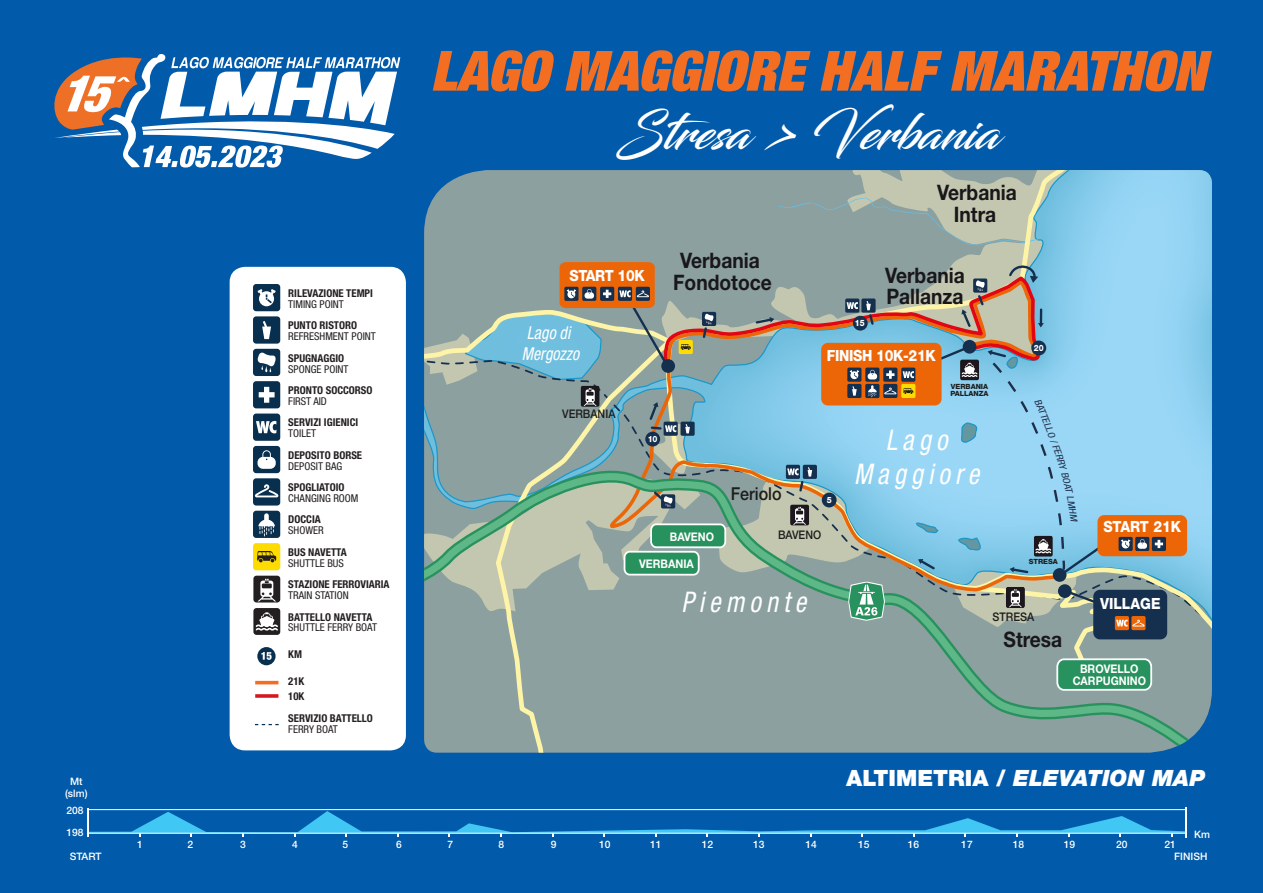
<style>
.page{position:relative;width:1263px;height:893px;background:#015aaa}
.page>*{position:absolute;margin:0;border:0;box-sizing:border-box;transform-origin:0 0}
.t1{font:italic 900 condensed 55.5px "Helvetica Neue LT Std";color:#f36e21}
.t2{font:49.5px "Blacksword";color:#fff}
.t3{font:italic condensed 28.5px/34.2px "Helvetica Neue LT Std";letter-spacing:.2em;color:#fff;text-align:center;scale:.9 1}
.t4{font:italic 900 22.5px "Helvetica Neue LT Std";color:#fff}
.t5{font:700 21.3px/21.3px "Helvetica Neue LT Std";color:#1a171b;text-align:center;scale:.9 1}
.t6{font:italic condensed 17.85px/21.3px "Helvetica Neue LT Std";color:#fff;scale:.9 1}
.t7{font:500 17.85px "Helvetica Neue LT Std";color:#1d1d1b;scale:.9 1}
.t8{font:800 15.45px "Helvetica Neue LT Std";letter-spacing:-.02em;color:#fff;scale:.9 1}
.t9{font:800 15.45px "Helvetica Neue LT Std";color:#fff;scale:.9 1}
.t10{font:700 11.85px/11.9px "Helvetica Neue LT Std";color:#fff;text-align:center;scale:.9 1}
.t11{font:500 11.85px "Helvetica Neue LT Std";color:#1d1d1b;scale:.9 1}
.t12{font:700 condensed 10.8px "Helvetica Neue LT Std";color:#231f20}
.t13{font:condensed 10.8px "Helvetica Neue LT Std";color:#231f20}
.t14{font:500 10.2px "Helvetica Neue LT Std";color:#fff}
.t15{font:italic condensed 9.6px "Helvetica Neue LT Std";color:#1f2e4a;scale:1.12 1}
.t16{font:800 8.7px "Helvetica Neue LT Std";color:#fff;scale:.9 1}
.t17{font:800 7.05px/7.1px "Helvetica Neue LT Std";color:#1d1d1b}
.s1{font-style:normal}
</style>
<div class="page">
<svg style="left:424px;top:170px;width:788px;height:187px;background:#8ab1bf"></svg>
<svg style="left:661px;top:170px;width:454px;height:91px;background:#98b0af"></svg>
<svg style="left:424px;top:457px;width:788px;height:296px;background:#87a4a6"></svg>
<div style="left:1097px;top:515px;width:90px;height:41px;background:#ec6608;border-radius:7px"></div>
<div style="left:1093px;top:590px;width:74px;height:49px;background:#152f4e;border-radius:7px"></div>
<div style="left:1152px;top:537px;width:14px;height:14px;background:#152f4e;border-radius:2px"></div>
<svg style="left:54px;top:54px;width:346px;height:114px"></svg>
<div style="left:230px;top:267px;width:176px;height:483px;background:#fff;border-radius:15px"></div>
<div style="left:253px;top:316px;width:27px;height:28px;background:#092f4f;border-radius:3px"></div>
<svg style="left:262px;top:321px;width:9px;height:18px"></svg>
<div style="left:253px;top:349px;width:27px;height:27px;background:#092f4f;border-radius:3px"></div>
<svg style="left:257px;top:352px;width:19px;height:20px"></svg>
<div style="left:253px;top:381px;width:27px;height:27px;background:#092f4f;border-radius:3px"></div>
<svg style="left:259px;top:387px;width:16px;height:16px"></svg>
<div style="left:253px;top:414px;width:27px;height:27px;background:#092f4f;border-radius:3px"></div>
<svg style="left:256px;top:421px;width:20px;height:12px"></svg>
<div style="left:253px;top:284px;width:27px;height:27px;background:#092f4f;border-radius:3px"></div>
<svg style="left:257px;top:289px;width:19px;height:17px"></svg>
<div style="left:253px;top:478px;width:27px;height:28px;background:#092f4f;border-radius:3px"></div>
<svg style="left:255px;top:484px;width:23px;height:13px"></svg>
<div style="left:253px;top:446px;width:27px;height:27px;background:#092f4f;border-radius:3px"></div>
<svg style="left:257px;top:450px;width:19px;height:19px"></svg>
<div style="left:253px;top:511px;width:27px;height:27px;background:#092f4f;border-radius:3px"></div>
<svg style="left:258px;top:513px;width:17px;height:23px"></svg>
<div style="left:253px;top:576px;width:27px;height:26px;background:#231f20;border-radius:3px"></div>
<svg style="left:258px;top:579px;width:18px;height:22px"></svg>
<svg style="left:255px;top:724px;width:24px;height:1px"></svg>
<div style="left:253px;top:608px;width:27px;height:27px;background:#231f20;border-radius:3px"></div>
<svg style="left:256px;top:612px;width:22px;height:19px"></svg>
<hr style="left:255px;top:681px;width:23px;height:3px;background:#f36e21">
<svg style="left:255px;top:694px;width:23px;height:4px"></svg>
<div style="left:257px;top:647px;width:19px;height:18px;background:#092f4f;border-radius:50%"></div>
<div style="left:253px;top:543px;width:27px;height:27px;background:#ffdc01;border-radius:3px"></div>
<svg style="left:257px;top:551px;width:19px;height:11px"></svg>
<svg style="left:261px;top:652px;width:11px;height:8px"></svg>
<svg style="left:89px;top:811px;width:1096px;height:26px"></svg>
<hr style="left:88px;top:809px;width:1098px;height:1px;background:#fff">
<hr style="left:88px;top:833px;width:1098px;height:1px;background:#fff">
<hr style="left:1185px;top:807px;width:1px;height:31px;background:#fff">
<hr style="left:87px;top:808px;width:2px;height:29px;background:#fff">
<svg style="left:424px;top:261px;width:739px;height:430px;background:#90acac"></svg>
<p class="t14" style="left:70px;top:775px;width:14px">Mt</p>
<p class="t14" style="left:65px;top:787px;width:24px">(slm)</p>
<p class="t14" style="left:66px;top:826px;width:19px">198</p>
<p class="t14" style="left:66px;top:804px;width:19px">208</p>
<p class="t14" style="left:70px;top:850px;width:33px">START</p>
<p class="t1" style="left:431px;top:35px;width:777px">LAGO MAGGIORE HALF MARATHON</p>
<p class="t2" style="left:617px;top:103px;width:385px">Stresa &gt; Verbania</p>
<p class="t12" style="left:288px;top:287px;width:86px">RILEVAZIONE TEMPI</p>
<p class="t13" style="left:288px;top:298px;width:57px">TIMING POINT</p>
<p class="t12" style="left:288px;top:319px;width:70px">PUNTO RISTORO</p>
<p class="t13" style="left:288px;top:330px;width:89px">REFRESHMENT POINT</p>
<p class="t12" style="left:288px;top:351px;width:57px">SPUGNAGGIO</p>
<p class="t13" style="left:288px;top:362px;width:62px">SPONGE POINT</p>
<p class="t12" style="left:288px;top:384px;width:86px">PRONTO SOCCORSO</p>
<p class="t13" style="left:288px;top:395px;width:40px">FIRST AID</p>
<p class="t12" style="left:288px;top:416px;width:71px">SERVIZI IGIENICI</p>
<p class="t13" style="left:288px;top:427px;width:29px">TOILET</p>
<p class="t12" style="left:288px;top:448px;width:75px">DEPOSITO BORSE</p>
<p class="t13" style="left:288px;top:459px;width:56px">DEPOSIT BAG</p>
<p class="t12" style="left:288px;top:481px;width:58px">SPOGLIATOIO</p>
<p class="t13" style="left:288px;top:492px;width:72px">CHANGING ROOM</p>
<p class="t12" style="left:288px;top:513px;width:34px">DOCCIA</p>
<p class="t13" style="left:288px;top:524px;width:37px">SHOWER</p>
<p class="t12" style="left:288px;top:545px;width:60px">BUS NAVETTA</p>
<p class="t13" style="left:288px;top:556px;width:57px">SHUTTLE BUS</p>
<p class="t12" style="left:288px;top:578px;width:103px">STAZIONE FERROVIARIA</p>
<p class="t13" style="left:288px;top:589px;width:62px">TRAIN STATION</p>
<p class="t12" style="left:288px;top:610px;width:86px">BATTELLO NAVETTA</p>
<p class="t13" style="left:288px;top:621px;width:90px">SHUTTLE FERRY BOAT</p>
<p class="t12" style="left:288px;top:648px;width:15px">KM</p>
<p class="t12" style="left:288px;top:675px;width:18px">21K</p>
<p class="t12" style="left:288px;top:690px;width:18px">10K</p>
<p class="t12" style="left:288px;top:711px;width:86px">SERVIZIO BATTELLO</p>
<p class="t13" style="left:288px;top:722px;width:51px">FERRY BOAT</p>
<p class="t5" style="left:937px;top:182px;width:90px">Verbania<br>Intra</p>
<p class="t8" style="left:569px;top:266px;width:85px">START 10K</p>
<p class="t6" style="left:522px;top:322px;width:65px">Lago di<br>Mergozzo</p>
<p class="t11" style="left:562px;top:407px;width:61px">VERBANIA</p>
<p class="t5" style="left:673px;top:250px;width:111px">Verbania<br>Fondotoce</p>
<p class="t7" style="left:731px;top:483px;width:58px">Feriolo</p>
<p class="t16" style="left:855px;top:318px;width:12px">15</p>
<p class="t5" style="left:885px;top:264px;width:90px;text-align:left">Verbania<br>Pallanza</p>
<p class="t8" style="left:827px;top:346px;width:123px">FINISH 10K-21K</p>
<p class="t17" style="left:950px;top:383px;width:40px">VERBANIA<br>PALLANZA</p>
<p class="t3" style="left:854px;top:424px;width:140px">Lago<br>Maggiore</p>
<p class="t10" style="left:670px;top:530px;width:51px">BAVENO</p>
<p class="t11" style="left:778px;top:528px;width:49px">BAVENO</p>
<p class="t10" style="left:639px;top:557px;width:62px">VERBANIA</p>
<p class="t16" style="left:1034px;top:342px;width:12px">20</p>
<p class="t15" style="left:1052px;top:421px;width:20px;rotate:69deg">LLO /</p>
<p class="t17" style="left:1029px;top:558px;width:31px">STRESA</p>
<p class="t3" style="left:681px;top:585px;width:140px">Piemonte</p>
<p class="t11" style="left:992px;top:610px;width:48px">STRESA</p>
<p class="t5" style="left:1003px;top:628px;width:67px">Stresa</p>
<p class="t9" style="left:1103px;top:518px;width:88px">START 21K</p>
<p class="t9" style="left:1100px;top:595px;width:69px">VILLAGE</p>
<p class="t10" style="left:1073px;top:663px;width:83px">BROVELLO<br>CARPUGNINO</p>
<p class="t4" style="left:846px;top:764px;width:361px"><span class="s1">ALTIMETRIA /</span> ELEVATION MAP</p>
<p class="t14" style="left:1194px;top:829px;width:17px">Km</p>
<p class="t14" style="left:137px;top:838px;width:7px">1</p>
<p class="t14" style="left:187px;top:838px;width:7px">2</p>
<p class="t14" style="left:240px;top:838px;width:7px">3</p>
<p class="t14" style="left:292px;top:838px;width:7px">4</p>
<p class="t14" style="left:343px;top:838px;width:7px">5</p>
<p class="t14" style="left:396px;top:838px;width:7px">6</p>
<p class="t14" style="left:448px;top:838px;width:7px">7</p>
<p class="t14" style="left:498px;top:838px;width:7px">8</p>
<p class="t14" style="left:551px;top:838px;width:7px">9</p>
<p class="t14" style="left:599px;top:838px;width:13px">10</p>
<p class="t14" style="left:650px;top:838px;width:13px">11</p>
<p class="t14" style="left:702px;top:838px;width:13px">12</p>
<p class="t14" style="left:753px;top:838px;width:13px">13</p>
<p class="t14" style="left:805px;top:838px;width:13px">14</p>
<p class="t14" style="left:858px;top:838px;width:13px">15</p>
<p class="t14" style="left:908px;top:838px;width:13px">16</p>
<p class="t14" style="left:961px;top:838px;width:13px">17</p>
<p class="t14" style="left:1013px;top:838px;width:13px">18</p>
<p class="t14" style="left:1064px;top:838px;width:13px">19</p>
<p class="t14" style="left:1116px;top:838px;width:13px">20</p>
<p class="t14" style="left:1164px;top:838px;width:13px">21</p>
<p class="t14" style="left:1174px;top:850px;width:35px">FINISH</p>
</div>
